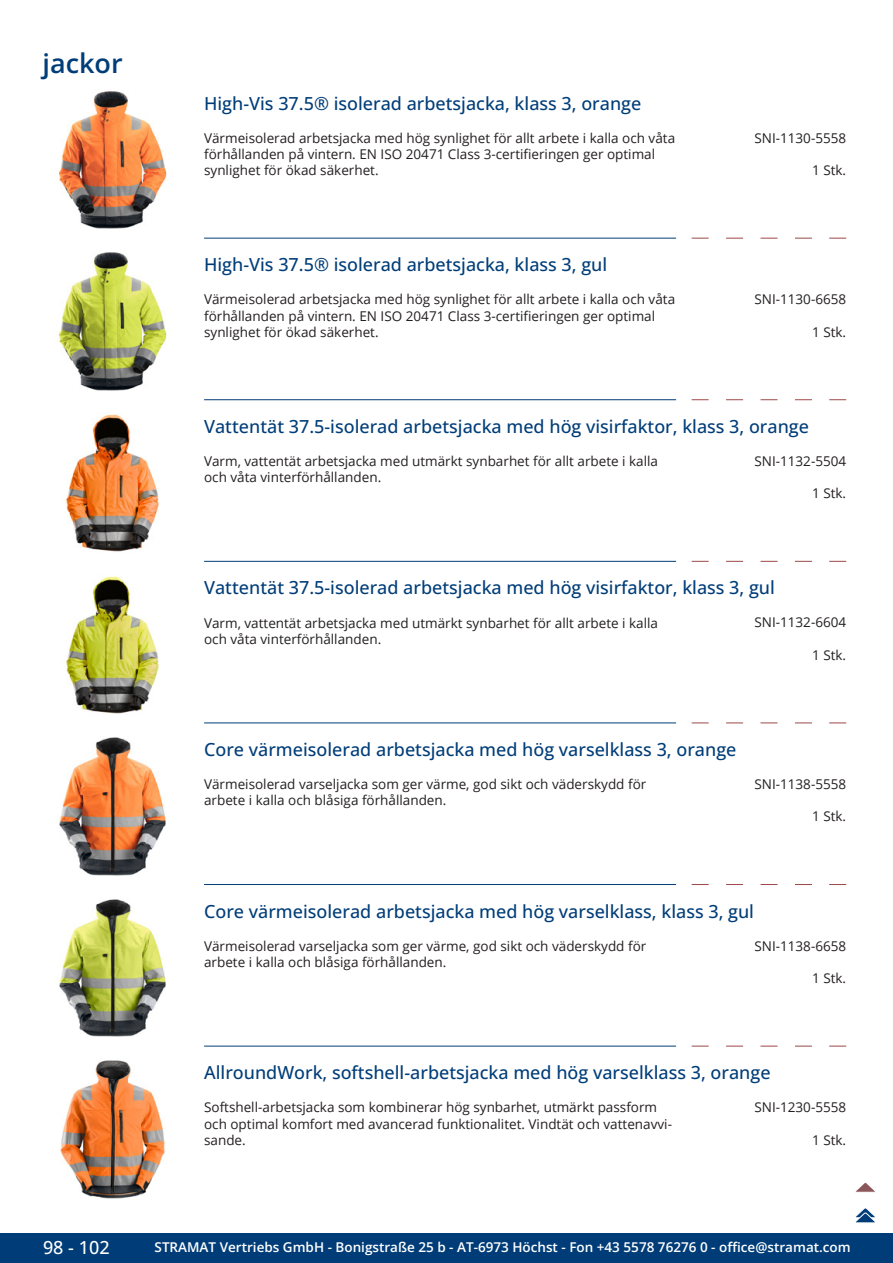
<style>
.page{position:relative;width:893px;height:1263px;background:#fff}
.page>*{position:absolute;margin:0;border:0;box-sizing:border-box;transform-origin:0 0}
.GruppeName{font:600 27px "Open Sans";color:#003d78}
.ArtikelName{font:500 18px "Open Sans";color:#003d78}
.t1{font:500 18px "Open Sans";color:#fff}
.Beschreibung{font:13.5px/16.2px "Open Sans";color:#231f20}
.ArtikelNummer{font:13.5px "Open Sans";color:#231f20}
.t2{font:600 13.5px "Open Sans";color:#fff}
</style>
<div class="page">
<div style="left:0;top:1233px;width:893px;height:30px;background:#003d78"></div>
<img style="left:58px;top:91px;width:109px;height:138px">
<img style="left:59px;top:252px;width:108px;height:139px">
<svg style="left:692px;top:238px;width:17px;height:1px"></svg>
<svg style="left:726px;top:238px;width:17px;height:1px"></svg>
<svg style="left:760px;top:238px;width:17px;height:1px"></svg>
<svg style="left:795px;top:238px;width:17px;height:1px"></svg>
<svg style="left:829px;top:238px;width:17px;height:1px"></svg>
<hr style="left:204px;top:238px;width:472px;height:1px;background:#003d78">
<img style="left:66px;top:414px;width:94px;height:138px">
<svg style="left:692px;top:399px;width:17px;height:1px"></svg>
<svg style="left:726px;top:399px;width:17px;height:1px"></svg>
<svg style="left:760px;top:399px;width:17px;height:1px"></svg>
<svg style="left:795px;top:399px;width:17px;height:1px"></svg>
<svg style="left:829px;top:399px;width:17px;height:1px"></svg>
<hr style="left:204px;top:399px;width:472px;height:1px;background:#003d78">
<img style="left:66px;top:576px;width:93px;height:138px">
<svg style="left:692px;top:561px;width:17px;height:1px"></svg>
<svg style="left:726px;top:561px;width:17px;height:1px"></svg>
<svg style="left:760px;top:561px;width:17px;height:1px"></svg>
<svg style="left:795px;top:561px;width:17px;height:1px"></svg>
<svg style="left:829px;top:561px;width:17px;height:1px"></svg>
<hr style="left:204px;top:561px;width:472px;height:1px;background:#003d78">
<img style="left:59px;top:737px;width:107px;height:139px">
<svg style="left:692px;top:723px;width:17px;height:1px"></svg>
<svg style="left:726px;top:723px;width:17px;height:1px"></svg>
<svg style="left:760px;top:723px;width:17px;height:1px"></svg>
<svg style="left:795px;top:723px;width:17px;height:1px"></svg>
<svg style="left:829px;top:723px;width:17px;height:1px"></svg>
<hr style="left:204px;top:723px;width:472px;height:1px;background:#003d78">
<img style="left:59px;top:899px;width:107px;height:138px">
<svg style="left:692px;top:884px;width:17px;height:1px"></svg>
<svg style="left:726px;top:884px;width:17px;height:1px"></svg>
<svg style="left:760px;top:884px;width:17px;height:1px"></svg>
<svg style="left:795px;top:884px;width:17px;height:1px"></svg>
<svg style="left:829px;top:884px;width:17px;height:1px"></svg>
<hr style="left:204px;top:884px;width:472px;height:1px;background:#003d78">
<img style="left:60px;top:1060px;width:105px;height:139px">
<svg style="left:692px;top:1046px;width:17px;height:1px"></svg>
<svg style="left:726px;top:1046px;width:17px;height:1px"></svg>
<svg style="left:760px;top:1046px;width:17px;height:1px"></svg>
<svg style="left:795px;top:1046px;width:17px;height:1px"></svg>
<svg style="left:829px;top:1046px;width:17px;height:1px"></svg>
<hr style="left:204px;top:1046px;width:472px;height:1px;background:#003d78">
<svg style="left:856px;top:1183px;width:19px;height:9px"></svg>
<svg style="left:855px;top:1208px;width:21px;height:15px"></svg>
<p class="GruppeName" style="left:43px;top:44px;width:82px">jackor</p>
<p class="ArtikelName" style="left:204px;top:91px;width:439px">High-Vis 37.5® isolerad arbetsjacka, klass 3, orange</p>
<p class="Beschreibung" style="left:204px;top:129px;width:473px">Värmeisolerad arbetsjacka med hög synlighet för allt arbete i kalla och våta förhållanden på vintern. EN ISO 20471 Class 3-certifieringen ger optimal synlighet för ökad säkerhet.</p>
<p class="ArtikelNummer" style="left:754px;top:128px;width:93px">SNI-1130-5558</p>
<p class="ArtikelNummer" style="left:812px;top:161px;width:36px">1 Stk.</p>
<p class="ArtikelName" style="left:204px;top:252px;width:405px">High-Vis 37.5® isolerad arbetsjacka, klass 3, gul</p>
<p class="Beschreibung" style="left:204px;top:291px;width:473px">Värmeisolerad arbetsjacka med hög synlighet för allt arbete i kalla och våta förhållanden på vintern. EN ISO 20471 Class 3-certifieringen ger optimal synlighet för ökad säkerhet.</p>
<p class="ArtikelNummer" style="left:754px;top:290px;width:93px">SNI-1130-6658</p>
<p class="ArtikelNummer" style="left:812px;top:322px;width:36px">1 Stk.</p>
<p class="ArtikelName" style="left:204px;top:414px;width:606px">Vattentät 37.5-isolerad arbetsjacka med hög visirfaktor, klass 3, orange</p>
<p class="Beschreibung" style="left:204px;top:453px;width:455px">Varm, vattentät arbetsjacka med utmärkt synbarhet för allt arbete i kalla och våta vinterförhållanden.</p>
<p class="ArtikelNummer" style="left:754px;top:452px;width:93px">SNI-1132-5504</p>
<p class="ArtikelNummer" style="left:812px;top:484px;width:36px">1 Stk.</p>
<p class="ArtikelName" style="left:204px;top:575px;width:572px">Vattentät 37.5-isolerad arbetsjacka med hög visirfaktor, klass 3, gul</p>
<p class="Beschreibung" style="left:204px;top:614px;width:455px">Varm, vattentät arbetsjacka med utmärkt synbarhet för allt arbete i kalla och våta vinterförhållanden.</p>
<p class="ArtikelNummer" style="left:754px;top:613px;width:93px">SNI-1132-6604</p>
<p class="ArtikelNummer" style="left:812px;top:646px;width:36px">1 Stk.</p>
<p class="ArtikelName" style="left:204px;top:737px;width:534px">Core värmeisolerad arbetsjacka med hög varselklass 3, orange</p>
<p class="Beschreibung" style="left:204px;top:776px;width:444px">Värmeisolerad varseljacka som ger värme, god sikt och väderskydd för arbete i kalla och blåsiga förhållanden.</p>
<p class="ArtikelNummer" style="left:754px;top:775px;width:93px">SNI-1138-5558</p>
<p class="ArtikelNummer" style="left:812px;top:807px;width:36px">1 Stk.</p>
<p class="ArtikelName" style="left:204px;top:899px;width:551px">Core värmeisolerad arbetsjacka med hög varselklass, klass 3, gul</p>
<p class="Beschreibung" style="left:204px;top:937px;width:444px">Värmeisolerad varseljacka som ger värme, god sikt och väderskydd för arbete i kalla och blåsiga förhållanden.</p>
<p class="ArtikelNummer" style="left:754px;top:936px;width:93px">SNI-1138-6658</p>
<p class="ArtikelNummer" style="left:812px;top:969px;width:36px">1 Stk.</p>
<p class="ArtikelName" style="left:204px;top:1060px;width:568px">AllroundWork, softshell-arbetsjacka med hög varselklass 3, orange</p>
<p class="Beschreibung" style="left:204px;top:1099px;width:468px">Softshell-arbetsjacka som kombinerar hög synbarhet, utmärkt passform och optimal komfort med avancerad funktionalitet. Vindtät och vattenavvi&shy;sande.</p>
<p class="ArtikelNummer" style="left:754px;top:1098px;width:93px">SNI-1230-5558</p>
<p class="ArtikelNummer" style="left:812px;top:1130px;width:36px">1 Stk.</p>
<h2 class="t1" style="left:43px;top:1234px;width:68px">98 - 102</h2>
<p class="t2" style="left:155px;top:1238px;width:698px">STRAMAT Vertriebs GmbH - Bonigstraße 25 b - AT-6973 Höchst - Fon +43 5578 76276 0 - office@stramat.com</p>
</div>
